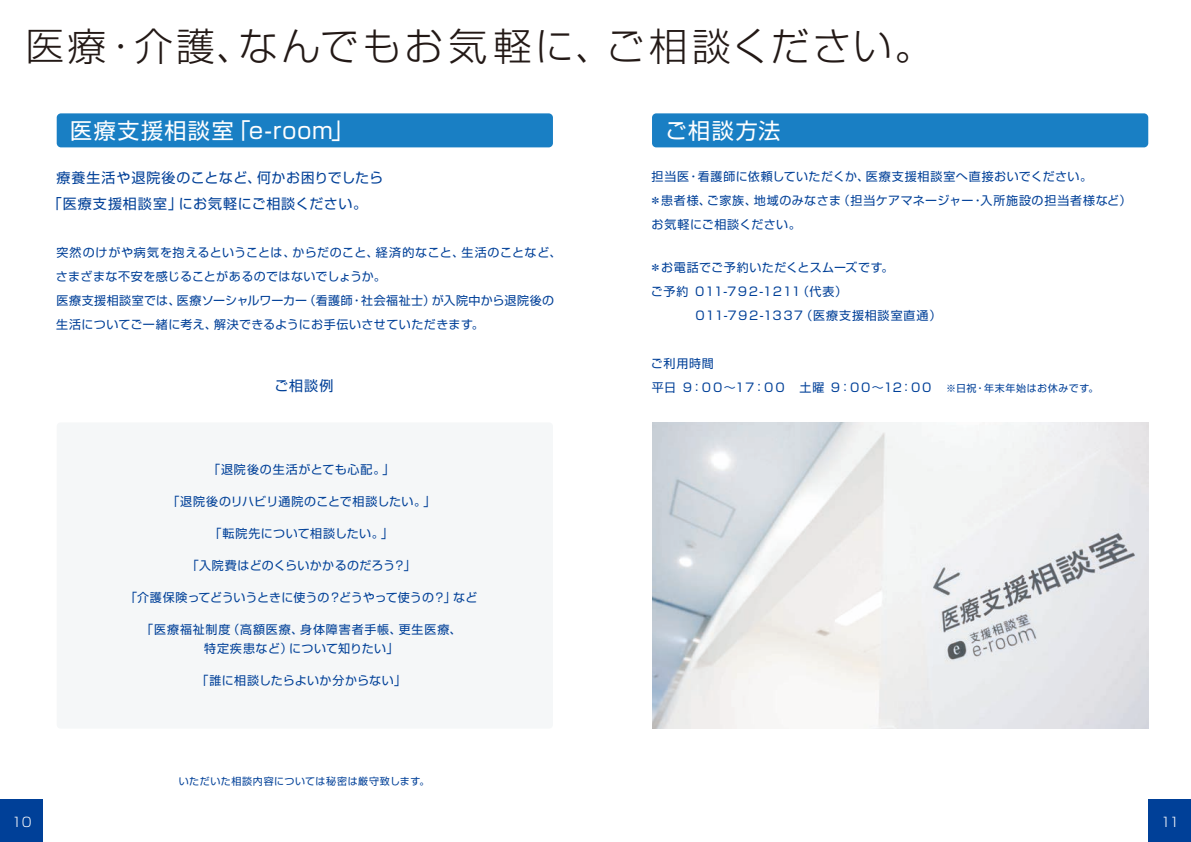
<style>
.page{position:relative;width:1191px;height:842px;background:#fff}
.page>*{position:absolute;margin:0;border:0;box-sizing:border-box;transform-origin:0 0}
.t1{font:300 38.7px "Shin Go Pr 5";letter-spacing:.09em;color:#231916}
.t2{font:22px "Shin Go Pr 5";letter-spacing:.06em;color:#fff}
.t3{font:14px/26px "Shin Go Pr 5";letter-spacing:.05em;color:#004098}
.t4{font:300 13px "Shin Go Pr 5";color:#fff}
.t5{font:12px/24px "Shin Go Pr 5";letter-spacing:.035em;color:#004098}
.t6{font:12px/19px "Shin Go Pr 5";letter-spacing:.07em;color:#004098;text-align:center}
.t7{font:12px/24px "Shin Go Pr 5";letter-spacing:-.02em;color:#004098}
.t8{font:12px "Shin Go Pr 5";letter-spacing:.005em;color:#004098}
.t9{font:12px "Shin Go Pr 5";letter-spacing:.015em;color:#004098}
.t10{font:10px "Shin Go Pr 5";letter-spacing:.055em;color:#004098}
.s1{font-size:10px}
</style>
<div class="page">
<div style="left:57px;top:422px;width:496px;height:307px;background:#f5f7f8;border-radius:4px"></div>
<div style="left:57px;top:113px;width:496px;height:34px;background:#197fc4;border-radius:4px"></div>
<div style="left:1148px;top:799px;width:43px;height:43px;background:#004098"></div>
<div style="left:0;top:799px;width:43px;height:43px;background:#004098"></div>
<img style="left:652px;top:422px;width:496px;height:307px">
<div style="left:652px;top:113px;width:496px;height:34px;background:#197fc4;border-radius:4px"></div>
<h1 class="t1" style="left:26px;top:14px;width:909px">医療・介護、なんでもお気軽に、ご相談ください。</h1>
<h2 class="t2" style="left:70px;top:112px;width:285px">医療支援相談室「e-room」</h2>
<p class="t3" style="left:48px;top:163px;width:337px;text-indent:9px">療養生活や退院後のことなど、何かお困りでしたら「医療支援相談室」にお気軽にご相談ください。</p>
<p class="t5" style="left:56px;top:239px;width:507px">突然のけがや病気を抱えるということは、からだのこと、経済的なこと、生活のことなど、さまざまな不安を感じることがあるのではないでしょうか。<br>医療支援相談室では、医療ソーシャルワーカー（看護師・社会福祉士）が入院中から退院後の生活についてご一緒に考え、解決できるようにお手伝いさせていただきます。</p>
<p class="t3" style="left:274px;top:371px;width:60px">ご相談例</p>
<p class="t6" style="left:208px;top:459px;width:188px">「退院後の生活がとても心配。」</p>
<p class="t9" style="left:167px;top:492px;width:269px">「退院後のリハビリ通院のことで相談したい。」</p>
<p class="t5" style="left:210px;top:521px;width:185px">「転院先について相談したい。」</p>
<p class="t5" style="left:187px;top:553px;width:230px">「入院費はどのくらいかかるのだろう？」</p>
<p class="t8" style="left:125px;top:588px;width:354px">「介護保険ってどういうときに使うの？どうやって使うの？」など</p>
<p class="t6" style="left:141px;top:619px;width:322px">「医療福祉制度（高額医療、身体障害者手帳、更生医療、特定疾患など）について知りたい」</p>
<p class="t5" style="left:196px;top:668px;width:211px">「誰に相談したらよいか分からない」</p>
<p class="t10" style="left:179px;top:773px;width:252px">いただいた相談内容については秘密は厳守致します。</p>
<h2 class="t2" style="left:665px;top:112px;width:117px">ご相談方法</h2>
<p class="t5" style="left:649px;top:163px;width:483px">担当医・看護師に依頼していただくか、医療支援相談室へ直接おいでください。<br>＊患者様、ご家族、地域のみなさま（担当ケアマネージャー・入所施設の担当者様など）お気軽にご相談ください。</p>
<p class="t5" style="left:649px;top:254px;width:293px">＊お電話でご予約いただくとスムーズです。<br>ご予約 ０１１-７９２-１２１１（代表）<br>　　　０１１-７９２-１３３７（医療支援相談室直通）</p>
<p class="t7" style="left:651px;top:350px;width:449px">ご利用時間<br>平日 ９：００～１７：００ 土曜 ９：００～１2：００　<span class="s1">※日祝・年末年始はお休みです。</span></p>
<p class="t4" style="left:12px;top:811px;width:21px">10</p>
<p class="t4" style="left:1161px;top:811px;width:20px">11</p>
</div>
